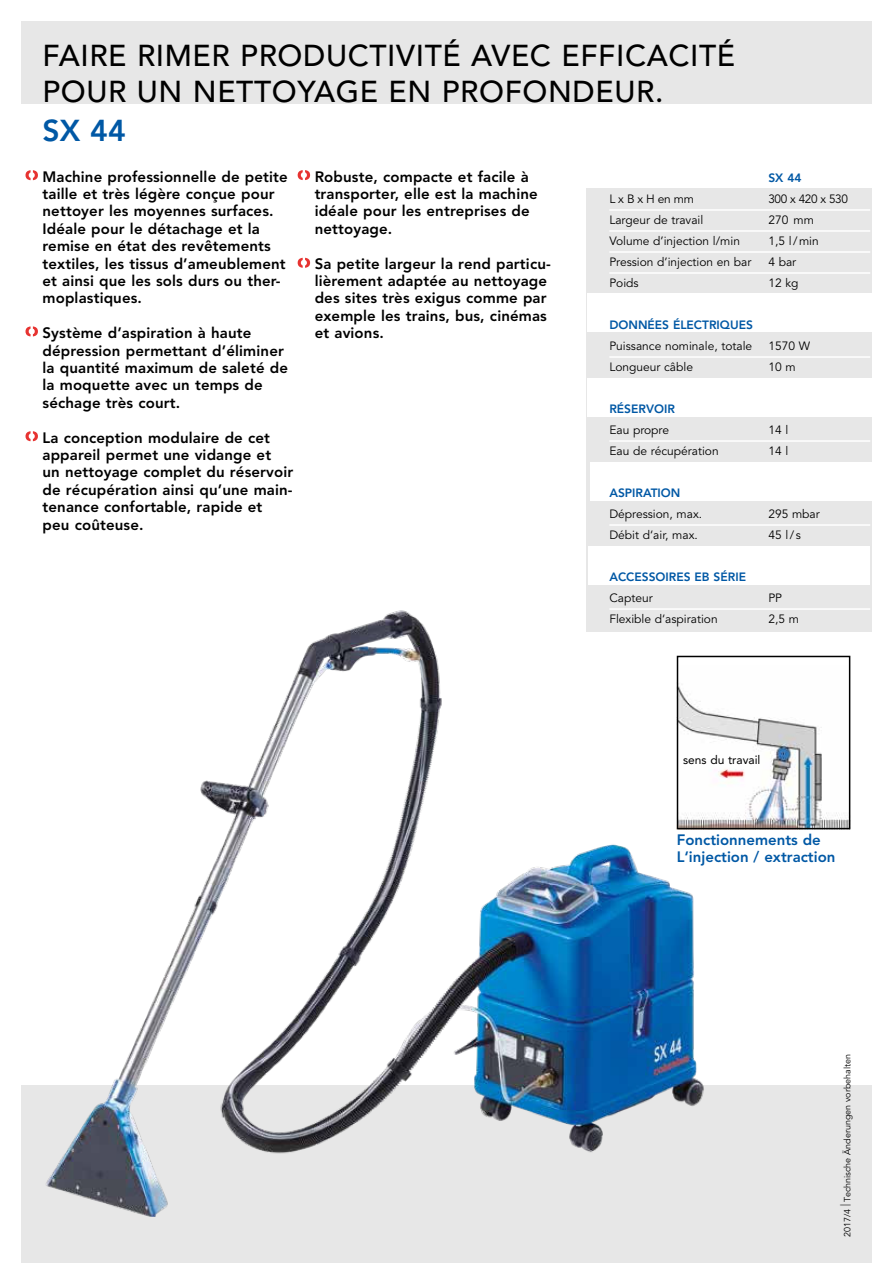
<style>
.page{position:relative;width:893px;height:1263px;background:#fff}
.page>*{position:absolute;margin:0;border:0;box-sizing:border-box;transform-origin:0 0}
.t1{font:500 30px/36px "Avenir";letter-spacing:.02em;color:#000}
.t2{font:800 30px "Avenir";color:#0058a5}
.t3{font:800 15px/17.4px "Avenir";letter-spacing:.01em;color:#000}
.t4{font:800 15px/17.4px "Avenir";color:#0058a5}
.t5{font:12px "Avenir";color:#000}
.t6{font:800 12px "Avenir";color:#0058a5}
.t7{font:12px "Avenir";color:#000}
.t8{font:12px "Avenir";letter-spacing:-.03em;color:#000}
.t9{font:9px "Avenir";color:#000}
.s1{font-size:13.5px}
</style>
<div class="page">
<div style="left:21px;top:1086px;width:851px;height:177px;background:#e7e7e7"></div>
<img style="left:41px;top:593px;width:813px;height:623px">
<div style="left:21px;top:21px;width:851px;height:83px;background:#e7e7e7"></div>
<svg style="left:26px;top:170px;width:12px;height:10px"></svg>
<svg style="left:26px;top:326px;width:12px;height:10px"></svg>
<svg style="left:26px;top:431px;width:12px;height:10px"></svg>
<svg style="left:298px;top:170px;width:12px;height:10px"></svg>
<svg style="left:298px;top:258px;width:12px;height:10px"></svg>
<div style="left:587px;top:188px;width:285px;height:444px;background:#e7e7e7"></div>
<div style="left:588px;top:294px;width:284px;height:38px;background:#fff"></div>
<div style="left:588px;top:378px;width:284px;height:38px;background:#fff"></div>
<div style="left:590px;top:462px;width:282px;height:38px;background:#fff"></div>
<div style="left:588px;top:546px;width:282px;height:38px;background:#fff"></div>
<hr style="left:609px;top:209px;width:261px;height:2px;background:#fff">
<hr style="left:609px;top:230px;width:261px;height:2px;background:#fff">
<hr style="left:609px;top:251px;width:261px;height:2px;background:#fff">
<hr style="left:609px;top:272px;width:261px;height:2px;background:#fff">
<hr style="left:609px;top:356px;width:261px;height:2px;background:#fff">
<hr style="left:609px;top:440px;width:261px;height:2px;background:#fff">
<hr style="left:609px;top:524px;width:261px;height:2px;background:#fff">
<hr style="left:609px;top:608px;width:261px;height:2px;background:#fff">
<img style="left:680px;top:666px;width:167px;height:160px">
<div style="left:677px;top:656px;width:173px;height:173px;border:2px solid #000"></div>
<h1 class="t1" style="left:43px;top:37px;width:694px">FAIRE RIMER PRODUCTIVITÉ AVEC EFFICACITÉ<br>POUR UN NETTOYAGE EN PROFONDEUR.</h1>
<h1 class="t2" style="left:43px;top:117px;width:85px">SX 44</h1>
<p class="t3" style="left:43px;top:169px;width:247px">Machine professionnelle de petite taille et très légère conçue pour nettoyer les moyennes surfaces.<br>Idéale pour le détachage et la remise en état des revêtements textiles, les tissus d’ameublement et ainsi que les sols durs ou ther&shy;moplastiques.</p>
<p class="t3" style="left:43px;top:325px;width:247px">Système d’aspiration à haute dépression permettant d’éliminer la quantité maximum de saleté de la moquette avec un temps de séchage très court.</p>
<p class="t3" style="left:43px;top:430px;width:252px">La conception modulaire de cet appareil permet une vidange et<br>un nettoyage complet du réservoir de récupération ainsi qu’une main&shy;tenance confortable, rapide et<br>peu coûteuse.</p>
<p class="t3" style="left:315px;top:169px;width:225px">Robuste, compacte et facile à transporter, elle est la machine idéale pour les entreprises de nettoyage.</p>
<p class="t3" style="left:315px;top:256px;width:238px">Sa petite largeur la rend particu&shy;lièrement adaptée au nettoyage des sites très exigus comme par exemple les trains, bus, cinémas et avions.</p>
<p class="t6" style="left:768px;top:173px;width:35px">SX 44</p>
<p class="t5" style="left:609px;top:194px;width:86px">L x B x H en mm</p>
<p class="t8" style="left:768px;top:194px;width:81px">300 x 420 x 530</p>
<p class="t5" style="left:609px;top:215px;width:95px">Largeur de travail</p>
<p class="t5" style="left:768px;top:215px;width:47px">270 mm</p>
<p class="t5" style="left:609px;top:236px;width:132px">Volume d’injection l/min</p>
<p class="t5" style="left:768px;top:236px;width:52px">1,5 l / min</p>
<p class="t5" style="left:609px;top:257px;width:144px">Pression d’injection en bar</p>
<p class="t5" style="left:768px;top:257px;width:29px">4 bar</p>
<p class="t5" style="left:609px;top:278px;width:31px">Poids</p>
<p class="t5" style="left:768px;top:278px;width:32px">12 kg</p>
<p class="t6" style="left:609px;top:320px;width:145px">DONNÉES ÉLECTRIQUES</p>
<p class="t5" style="left:609px;top:341px;width:144px">Puissance nominale, totale</p>
<p class="t5" style="left:768px;top:341px;width:43px">1570 W</p>
<p class="t5" style="left:609px;top:362px;width:85px">Longueur câble</p>
<p class="t5" style="left:768px;top:362px;width:29px">10 m</p>
<p class="t6" style="left:609px;top:404px;width:67px">RÉSERVOIR</p>
<p class="t5" style="left:609px;top:425px;width:61px">Eau propre</p>
<p class="t5" style="left:768px;top:425px;width:21px">14 l</p>
<p class="t5" style="left:609px;top:446px;width:111px">Eau de récupération</p>
<p class="t5" style="left:768px;top:446px;width:21px">14 l</p>
<p class="t6" style="left:609px;top:488px;width:73px">ASPIRATION</p>
<p class="t5" style="left:609px;top:509px;width:94px">Dépression, max.</p>
<p class="t5" style="left:768px;top:509px;width:53px">295 mbar</p>
<p class="t5" style="left:609px;top:530px;width:90px">Débit d‘air, max.</p>
<p class="t5" style="left:768px;top:530px;width:34px">45 l / s</p>
<p class="t6" style="left:609px;top:572px;width:138px">ACCESSOIRES EB SÉRIE</p>
<p class="t5" style="left:609px;top:593px;width:45px">Capteur</p>
<p class="t5" style="left:768px;top:593px;width:15px">PP</p>
<p class="t5" style="left:609px;top:614px;width:110px">Flexible d‘aspiration</p>
<p class="t5" style="left:768px;top:614px;width:32px">2,5 m</p>
<p class="t7" style="left:683px;top:753px;width:79px">sens du travail</p>
<p class="t4" style="left:677px;top:832px;width:160px">Fonctionnements de<br>L‘injection / extraction</p>
<p class="t9" style="left:843px;top:1237px;width:185px;rotate:-90deg">2017/4 <span class="s1">|</span> Technische Änderungen vorbehalten</p>
</div>
